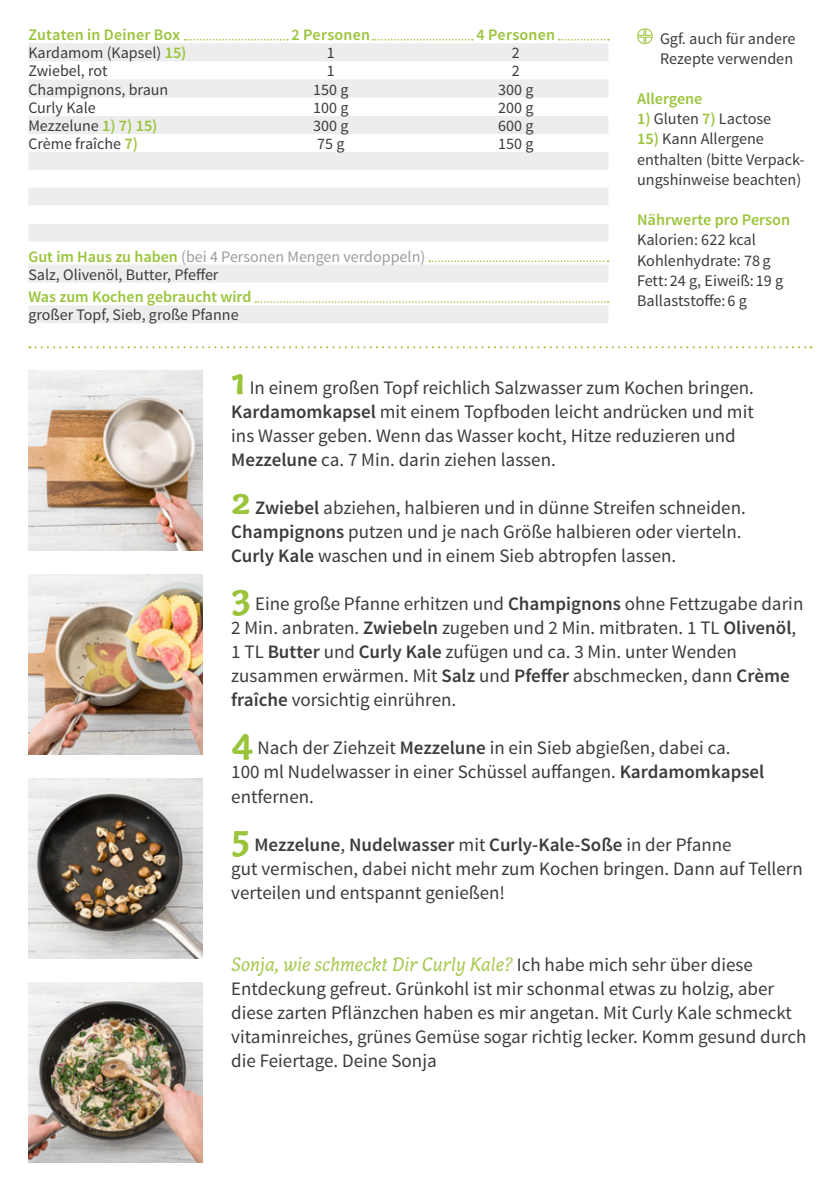
<style>
.page{position:relative;width:840px;height:1191px;background:#fff}
.page>*{position:absolute;margin:0;border:0;box-sizing:border-box;transform-origin:0 0}
.FRONT___BACK_Running{font:italic 20px "Capucine Basic";color:#a6c94f}
.FRONT___BACK_Running-2{font:19px/24px "Source Sans Pro";color:#3c3c3b}
.BACK_Text_next_to_ta{font:16.2px/20.2px "Source Sans Pro";color:#3c3c3b}
.BACK_Text_next_to_ta-2{font:600 16.2px "Source Sans Pro";color:#9ac43a}
.BACK_Table_Content_L{font:16px "Source Sans Pro";color:#3c3c3b}
.BACK_Table_Content_C{font:16px "Source Sans Pro";color:#3c3c3b}
.BACK_Table_Content_C-2{font:16px "Source Sans Pro";color:#9d9d9c}
.BACK_Table_Header_CE{font:600 16px "Source Sans Pro";letter-spacing:.015em;color:#9ac43a}
.BACK_Table_Content_L-2{font:600 16px "Source Sans Pro";color:#9ac43a}
.s1{font-weight:600;font-size:16.2px;color:#9ac43a}
.s2{font-weight:600;color:#9ac43a}
.s3{font-family:"Capucine Basic";font-weight:700;font-size:40px;color:#9ac43a}
.s4{font-weight:600}
.s5{font-family:"Source Sans Pro";font-style:normal;font-size:19px;color:#3c3c3b}
</style>
<div class="page">
<div style="left:555px;top:37px;width:63px;height:14px;background:#000;opacity:.2"></div>
<svg style="left:558px;top:39px;width:50px;height:1px"></svg>
<div style="left:182px;top:37px;width:115px;height:14px;background:#000;opacity:.2"></div>
<svg style="left:184px;top:39px;width:104px;height:1px"></svg>
<div style="left:369px;top:37px;width:113px;height:14px;background:#000;opacity:.2"></div>
<svg style="left:372px;top:39px;width:101px;height:1px"></svg>
<img style="left:28px;top:982px;width:175px;height:180px">
<img style="left:28px;top:778px;width:175px;height:180px">
<img style="left:28px;top:370px;width:175px;height:180px">
<img style="left:28px;top:574px;width:175px;height:180px">
<svg style="left:29px;top:346px;width:782px;height:2px"></svg>
<svg style="left:637px;top:28px;width:16px;height:17px"></svg>
<svg style="left:28px;top:43px;width:580px;height:54px;fill:#ededed"></svg>
<svg style="left:28px;top:116px;width:580px;height:207px;fill:#f3f3f3"></svg>
<svg style="left:429px;top:260px;width:179px;height:2px"></svg>
<svg style="left:255px;top:301px;width:353px;height:2px"></svg>
<p class="BACK_Table_Header_CE" style="left:28px;top:25px;width:153px">Zutaten in Deiner Box</p>
<p class="BACK_Table_Header_CE" style="left:291px;top:25px;width:80px">2 Personen</p>
<p class="BACK_Table_Header_CE" style="left:476px;top:25px;width:80px">4 Personen</p>
<p class="BACK_Table_Content_L" style="left:28px;top:43px;width:159px">Kardamom (Kapsel) <span class="s1">15)</span></p>
<p class="BACK_Table_Content_C" style="left:327px;top:43px;width:9px">1</p>
<p class="BACK_Table_Content_C" style="left:511px;top:43px;width:9px">2</p>
<p class="BACK_Table_Content_L" style="left:28px;top:61px;width:81px">Zwiebel, rot</p>
<p class="BACK_Table_Content_C" style="left:327px;top:61px;width:9px">1</p>
<p class="BACK_Table_Content_C" style="left:511px;top:61px;width:9px">2</p>
<p class="BACK_Table_Content_L" style="left:28px;top:79px;width:141px">Champignons, braun</p>
<p class="BACK_Table_Content_C" style="left:313px;top:79px;width:37px">150 g</p>
<p class="BACK_Table_Content_C" style="left:498px;top:79px;width:37px">300 g</p>
<p class="BACK_Table_Content_L" style="left:28px;top:97px;width:69px">Curly Kale</p>
<p class="BACK_Table_Content_C" style="left:313px;top:97px;width:37px">100 g</p>
<p class="BACK_Table_Content_C" style="left:498px;top:97px;width:37px">200 g</p>
<p class="BACK_Table_Content_L" style="left:28px;top:116px;width:131px">Mezzelune <span class="s1">1) 7) 15)</span></p>
<p class="BACK_Table_Content_C" style="left:313px;top:116px;width:37px">300 g</p>
<p class="BACK_Table_Content_C" style="left:498px;top:116px;width:37px">600 g</p>
<p class="BACK_Table_Content_L" style="left:28px;top:134px;width:111px">Crème fraîche <span class="s1">7)</span></p>
<p class="BACK_Table_Content_C" style="left:317px;top:134px;width:29px">75 g</p>
<p class="BACK_Table_Content_C" style="left:498px;top:134px;width:37px">150 g</p>
<p class="BACK_Table_Content_C-2" style="left:28px;top:246px;width:398px"><span class="s2">Gut im Haus zu haben</span> (bei 4 Personen Mengen verdoppeln)</p>
<p class="BACK_Table_Content_C" style="left:28px;top:264px;width:191px">Salz, Olivenöl, Butter, Pfeffer</p>
<p class="BACK_Table_Content_L-2" style="left:28px;top:287px;width:224px">Was zum Kochen gebraucht wird</p>
<p class="BACK_Table_Content_L" style="left:28px;top:305px;width:212px">großer Topf, Sieb, große Pfanne</p>
<p class="BACK_Text_next_to_ta" style="left:659px;top:29px;width:137px">Ggf. auch für andere<br>Rezepte verwenden</p>
<p class="BACK_Text_next_to_ta-2" style="left:636px;top:88px;width:67px">Allergene</p>
<p class="BACK_Text_next_to_ta" style="left:636px;top:109px;width:136px"><span class="s2">1)</span> Gluten <span class="s2">7)</span> Lactose</p>
<p class="BACK_Text_next_to_ta" style="left:636px;top:129px;width:169px"><span class="s2">15)</span> Kann Allergene enthalten (bitte Verpack&shy;ungshinweise beachten)</p>
<p class="BACK_Text_next_to_ta-2" style="left:636px;top:210px;width:154px">Nährwerte pro Person</p>
<p class="BACK_Text_next_to_ta" style="left:636px;top:230px;width:120px">Kalorien: 622 kcal</p>
<p class="BACK_Text_next_to_ta" style="left:636px;top:250px;width:148px">Kohlenhydrate: 78g<br>Fett: 24 g, Eiweiß: 19 g</p>
<p class="BACK_Text_next_to_ta" style="left:636px;top:291px;width:111px">Ballaststoffe: 6 g</p>
<p class="FRONT___BACK_Running-2" style="left:231px;top:376px;width:524px"><span class="s3">1</span> In einem großen Topf reichlich Salzwasser zum Kochen bringen.<br><span class="s4">Kardamomkapsel</span> mit einem Topfboden leicht andrücken und mit ins Wasser geben. Wenn das Wasser kocht, Hitze reduzieren und <span class="s4">Mezzelune</span> ca. 7 Min. darin ziehen lassen.</p>
<p class="FRONT___BACK_Running-2" style="left:231px;top:496px;width:516px"><span class="s3">2</span> <span class="s4">Zwiebel</span> abziehen, halbieren und in dünne Streifen schneiden.<br><span class="s4">Champignons</span> putzen und je nach Größe halbieren oder vierteln.<br><span class="s4">Curly Kale</span> waschen und in einem Sieb abtropfen lassen.</p>
<p class="FRONT___BACK_Running-2" style="left:231px;top:592px;width:573px"><span class="s3">3</span> Eine große Pfanne erhitzen und <span class="s4">Champignons</span> ohne Fettzugabe darin 2 Min. anbraten. <span class="s4">Zwiebeln</span> zugeben und 2 Min. mitbraten. 1 TL <span class="s4">Olivenöl</span>, 1 TL <span class="s4">Butter</span> und <span class="s4">Curly Kale</span> zufügen und ca. 3 Min. unter Wenden zusammen erwärmen. Mit <span class="s4">Salz</span> und <span class="s4">Pfeffer</span> abschmecken, dann <span class="s4">Crème fraîche</span> vorsichtig einrühren.</p>
<p class="FRONT___BACK_Running-2" style="left:231px;top:736px;width:534px"><span class="s3">4</span> Nach der Ziehzeit <span class="s4">Mezzelune</span> in ein Sieb abgießen, dabei ca.<br>100 ml Nudelwasser in einer Schüssel auffangen. <span class="s4">Kardamomkapsel </span>entfernen.</p>
<p class="FRONT___BACK_Running-2" style="left:231px;top:832px;width:573px"><span class="s3">5</span> <span class="s4">Mezzelune</span>, <span class="s4">Nudelwasser</span> mit <span class="s4">Curly-Kale-Soße</span> in der Pfanne<br>gut vermischen, dabei nicht mehr zum Kochen bringen. Dann auf Tellern verteilen und entspannt genießen!</p>
<p class="FRONT___BACK_Running" style="left:231px;top:949px;width:523px">Sonja, wie schmeckt Dir Curly Kale? <span class="s5">Ich habe mich sehr über diese</span></p>
<p class="FRONT___BACK_Running-2" style="left:231px;top:976px;width:576px">Entdeckung gefreut. Grünkohl ist mir schonmal etwas zu holzig, aber diese zarten Pflänzchen haben es mir angetan. Mit Curly Kale schmeckt vitaminreiches, grünes Gemüse sogar richtig lecker. Komm gesund durch die Feiertage. Deine Sonja</p>
</div>
